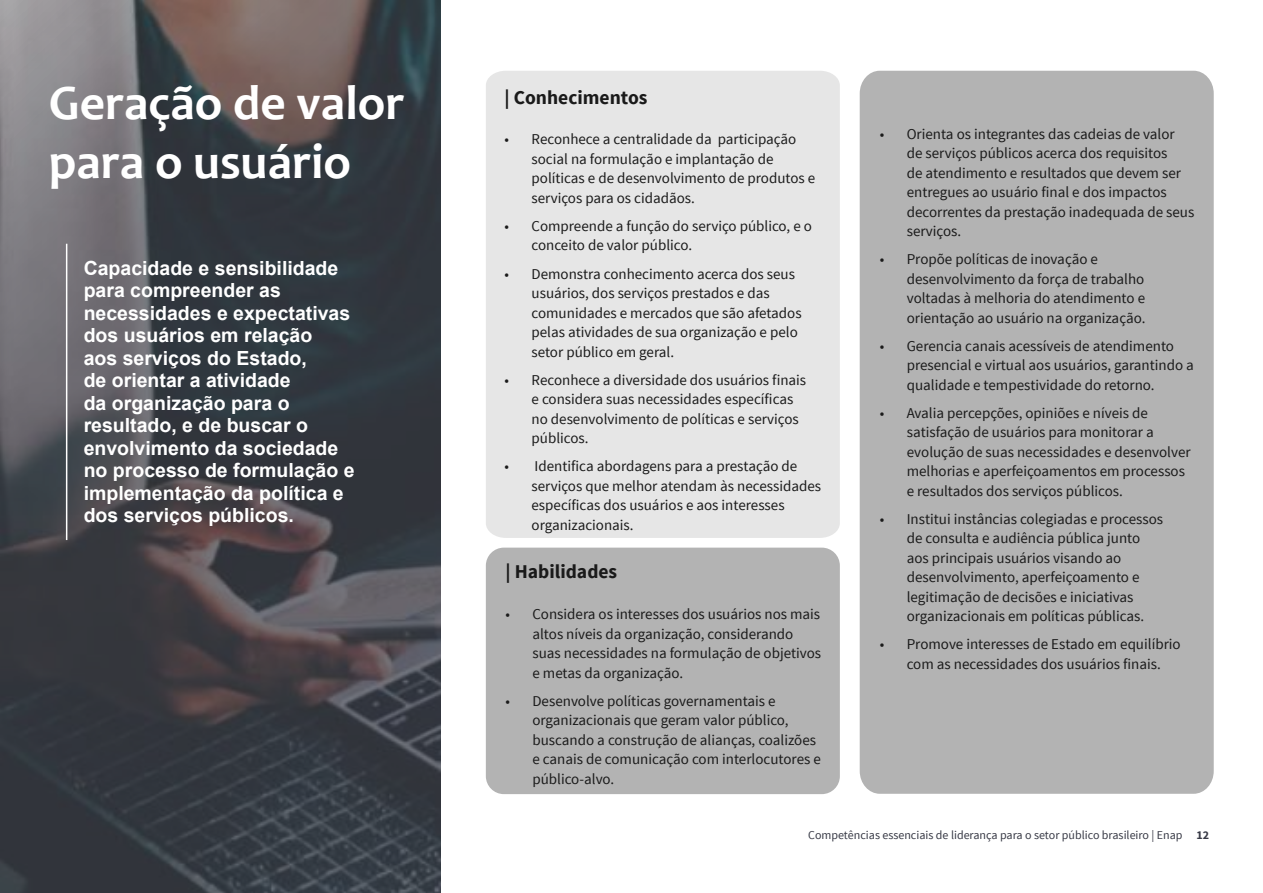
<style>
.page{position:relative;width:1263px;height:893px;background:#fff}
.page>*{position:absolute;margin:0;border:0;box-sizing:border-box;transform-origin:0 0}
.t1{font:700 49.5px/59.4px "Candara";color:#fff}
.t2{font:700 19.5px/22.5px "Arial";color:#fff}
.t3{font:700 19.5px "Source Sans Pro";color:#1a1a1a}
.t4{font:15px/19.5px "Source Sans Pro";color:#1a1a1a}
.t5{font:12px "Source Sans Pro";color:#383a46}
.t6{font:700 12px "Source Sans Pro";color:#383a46}
</style>
<div class="page">
<svg style="left:0;top:0;width:440px;height:893px;background:#47484d"></svg>
<hr style="left:66px;top:244px;width:1px;height:296px;background:#fff">
<div style="left:486px;top:71px;width:354px;height:467px;background:#e6e6e6"></div>
<div style="left:860px;top:71px;width:354px;height:723px;background:#b3b3b3"></div>
<div style="left:486px;top:548px;width:354px;height:246px;background:#b3b3b3;border-radius:18px"></div>
<h1 class="t1" style="left:49px;top:72px;width:357px">Geração de valor para o usuário</h1>
<p class="t2" style="left:84px;top:257px;width:272px">Capacidade e sensibilidade para compreender as necessidades e expectativas dos usuários em relação<br>aos serviços do Estado,<br>de orientar a atividade<br>da organização para o resultado, e de buscar o envolvimento da sociedade no processo de formulação e implementação da política e dos serviços públicos.</p>
<h2 class="t3" style="left:504px;top:85px;width:144px">| Conhecimentos</h2>
<p class="t4" style="left:531px;top:130px;width:285px;text-indent:-27px">• Reconhece a centralidade da participação social na formulação e implantação de políticas e de desenvolvimento de produtos e serviços para os cidadãos.</p>
<p class="t4" style="left:531px;top:217px;width:282px;text-indent:-27px">• Compreende a função do serviço público, e o conceito de valor público.</p>
<p class="t4" style="left:531px;top:264px;width:272px;text-indent:-27px">• Demonstra conhecimento acerca dos seus usuários, dos serviços prestados e das comunidades e mercados que são afetados pelas atividades de sua organização e pelo setor público em geral.</p>
<p class="t4" style="left:531px;top:370px;width:276px;text-indent:-27px">• Reconhece a diversidade dos usuários finais e considera suas necessidades específicas no desenvolvimento de políticas e serviços públicos.</p>
<p class="t4" style="left:531px;top:457px;width:291px;text-indent:-27px">• Identifica abordagens para a prestação de serviços que melhor atendam às necessidades específicas dos usuários e aos interesses organizacionais.</p>
<h2 class="t3" style="left:505px;top:559px;width:113px">| Habilidades</h2>
<p class="t4" style="left:532px;top:605px;width:290px;text-indent:-27px">• Considera os interesses dos usuários nos mais altos níveis da organização, considerando suas necessidades na formulação de objetivos e metas da organização.</p>
<p class="t4" style="left:532px;top:691px;width:290px;text-indent:-27px">• Desenvolve políticas governamentais e organizacionais que geram valor público, buscando a construção de alianças, coalizões e canais de comunicação com interlocutores e público-alvo.</p>
<p class="t4" style="left:907px;top:124px;width:289px;text-indent:-27px">• Orienta os integrantes das cadeias de valor<br>de serviços públicos acerca dos requisitos<br>de atendimento e resultados que devem ser entregues ao usuário final e dos impactos decorrentes da prestação inadequada de seus serviços.</p>
<p class="t4" style="left:907px;top:250px;width:240px;text-indent:-27px">• Propõe políticas de inovação e desenvolvimento da força de trabalho voltadas à melhoria do atendimento e orientação ao usuário na organização.</p>
<p class="t4" style="left:907px;top:336px;width:289px;text-indent:-27px">• Gerencia canais acessíveis de atendimento presencial e virtual aos usuários, garantindo a qualidade e tempestividade do retorno.</p>
<p class="t4" style="left:907px;top:403px;width:285px;text-indent:-27px">• Avalia percepções, opiniões e níveis de satisfação de usuários para monitorar a evolução de suas necessidades e desenvolver melhorias e aperfeiçoamentos em processos e resultados dos serviços públicos.</p>
<p class="t4" style="left:907px;top:509px;width:258px;text-indent:-27px">• Institui instâncias colegiadas e processos de consulta e audiência pública junto aos principais usuários visando ao desenvolvimento, aperfeiçoamento e legitimação de decisões e iniciativas organizacionais em políticas públicas.</p>
<p class="t4" style="left:880px;top:635px;width:302px;text-align:center">• Promove interesses de Estado em equilíbrio com as necessidades dos usuários finais.</p>
<p class="t5" style="left:808px;top:828px;width:376px">Competências essenciais de liderança para o setor público brasileiro | Enap</p>
<p class="t6" style="left:1196px;top:827px;width:14px">12</p>
</div>
